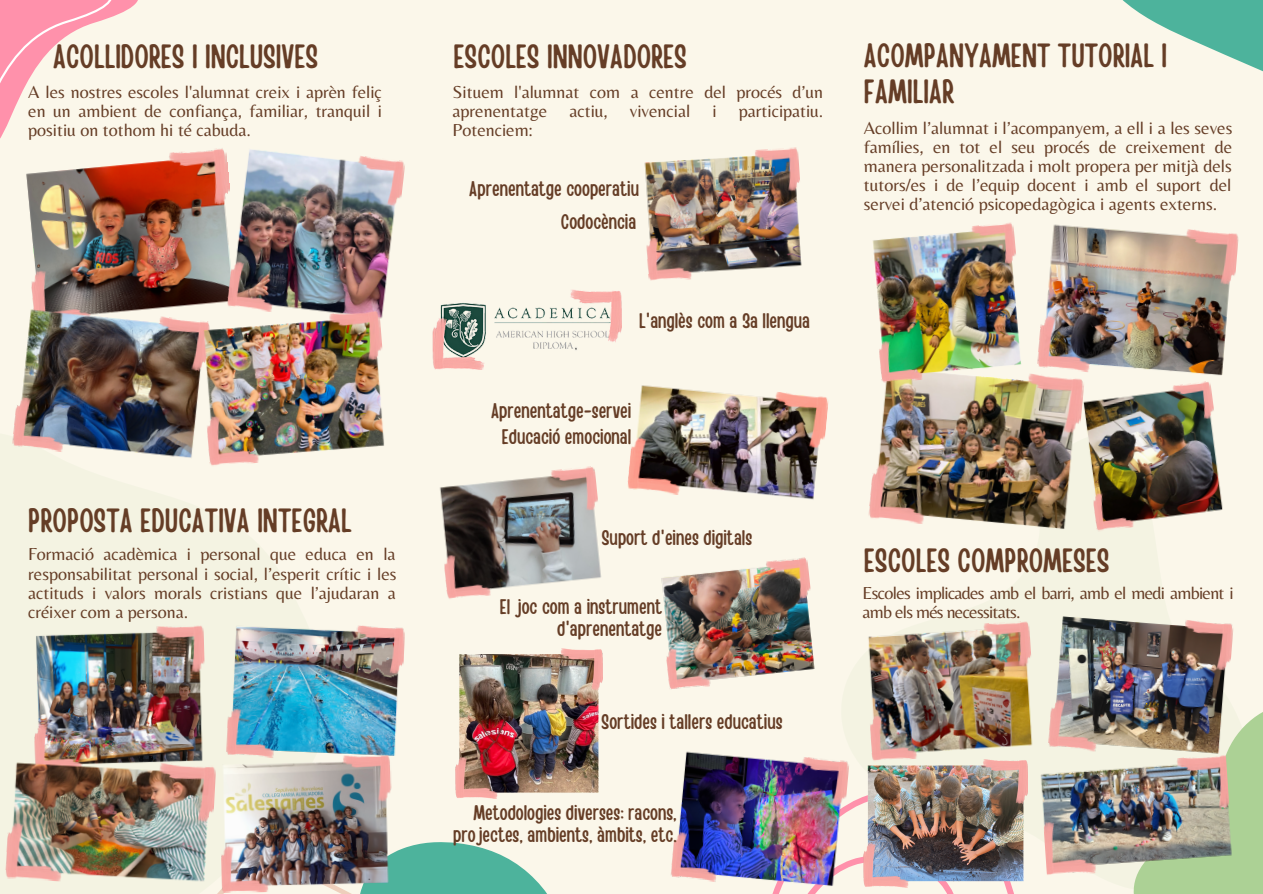
<style>
.page{position:relative;width:1263px;height:894px;background:#fff}
.page>*{position:absolute;margin:0;border:0;box-sizing:border-box;transform-origin:0 0}
.t1{font:33.45px/36px "Handy Casual Condensed";color:#653d26}
.t2{font:21px/22.5px "Handy Casual Condensed";color:#653d26;text-align:right}
.t3{font:18px/19px "Belleza";color:#653d26;text-align:justify}
.t4{font:18px/19px "Belleza";letter-spacing:-.04em;color:#653d26}
</style>
<div class="page">
<div style="left:0;top:0;width:1263px;height:893px;background:#fbf7ea"></div>
<svg style="left:455px;top:789px;width:92px;height:104px"></svg>
<svg style="left:338px;top:807px;width:167px;height:86px"></svg>
<div style="left:1133px;top:712px;width:130px;height:181px;background:#acd195"></div>
<svg style="left:0;top:0;width:138px;height:139px"></svg>
<svg style="left:1122px;top:0;width:141px;height:72px"></svg>
<img style="left:868px;top:621px;width:165px;height:138px">
<img style="left:1048px;top:616px;width:186px;height:145px">
<img style="left:627px;top:385px;width:201px;height:115px">
<img style="left:433px;top:289px;width:189px;height:80px">
<img style="left:671px;top:751px;width:178px;height:142px">
<img style="left:644px;top:147px;width:158px;height:134px">
<img style="left:34px;top:625px;width:171px;height:129px">
<img style="left:5px;top:754px;width:211px;height:128px">
<img style="left:26px;top:148px;width:201px;height:156px">
<img style="left:226px;top:625px;width:179px;height:131px">
<img style="left:868px;top:373px;width:212px;height:157px">
<img style="left:869px;top:222px;width:157px;height:161px">
<img style="left:1080px;top:384px;width:143px;height:147px">
<img style="left:1037px;top:224px;width:202px;height:160px">
<img style="left:456px;top:648px;width:146px;height:150px">
<img style="left:227px;top:150px;width:178px;height:160px">
<img style="left:864px;top:759px;width:163px;height:128px">
<img style="left:439px;top:466px;width:162px;height:133px">
<img style="left:661px;top:557px;width:154px;height:132px">
<img style="left:12px;top:302px;width:198px;height:156px">
<img style="left:199px;top:310px;width:185px;height:156px">
<img style="left:219px;top:753px;width:175px;height:139px">
<img style="left:1040px;top:754px;width:193px;height:122px">
<h1 class="t1" style="left:53px;top:37px;width:267px">ACOLLIDORES I INCLUSIVES</h1>
<p class="t3" style="left:28px;top:82px;width:356px">A les nostres escoles l'alumnat creix i aprèn feliç en un ambient de confiança, familiar, tranquil i positiu on tothom hi té cabuda.</p>
<h1 class="t1" style="left:28px;top:500px;width:325px">PROPOSTA EDUCATIVA INTEGRAL</h1>
<p class="t3" style="left:28px;top:544px;width:370px">Formació acadèmica i personal que educa en la responsabilitat personal i social, l’esperit crític i les actituds i valors morals cristians que l’ajudaran a créixer com a persona.</p>
<h1 class="t1" style="left:453px;top:37px;width:235px">ESCOLES INNOVADORES</h1>
<p class="t3" style="left:453px;top:82px;width:372px">Situem l'alumnat com a centre del procés d’un aprenentatge actiu, vivencial i participatiu.<br>Potenciem:</p>
<p class="t2" style="left:469px;top:176px;width:171px">Aprenentatge cooperatiu</p>
<p class="t2" style="left:561px;top:209px;width:77px">Codocència</p>
<p class="t2" style="left:639px;top:308px;width:172px">L'anglès com a 3a llengua</p>
<p class="t2" style="left:491px;top:396px;width:142px;line-height:26.2px;text-align:center">Aprenentatge-servei<br>Educació emocional</p>
<p class="t2" style="left:602px;top:525px;width:152px">Suport d'eines digitals</p>
<p class="t2" style="left:500px;top:594px;width:164px">El joc com a instrument d'aprenentatge</p>
<p class="t2" style="left:601px;top:708px;width:183px">Sortides i tallers educatius</p>
<p class="t2" style="left:453px;top:799px;width:225px">Metodologies diverses: racons, projectes, ambients, àmbits, etc.</p>
<h1 class="t1" style="left:864px;top:36px;width:305px">ACOMPANYAMENT TUTORIAL I<br>FAMILIAR</h1>
<p class="t3" style="left:864px;top:118px;width:370px">Acollim l’alumnat i l’acompanyem, a ell i a les seves famílies, en tot el seu procés de creixement de manera personalitzada i molt propera per mitjà dels tutors/es i de l’equip docent i amb el suport del servei d’atenció psicopedagògica i agents externs.</p>
<h1 class="t1" style="left:864px;top:540px;width:247px">ESCOLES COMPROMESES</h1>
<p class="t4" style="left:862px;top:582px;width:373px">Escoles implicades amb el barri, amb el medi ambient i amb els més necessitats.</p>
</div>
